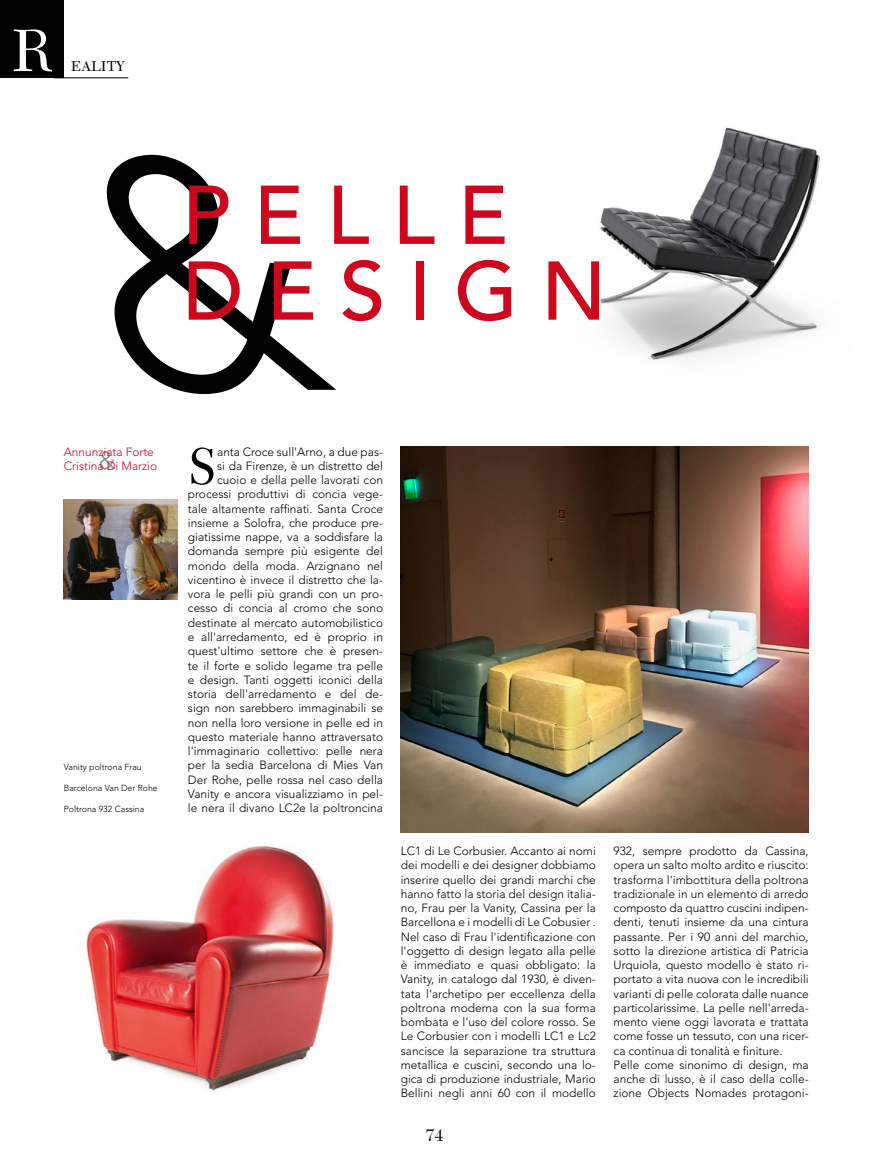
<style>
.page{position:relative;width:869px;height:1170px;background:#fff}
.page>*{position:absolute;margin:0;border:0;box-sizing:border-box;transform-origin:0 0}
.t1{font:italic 300 321.25px "Avenir LT";color:#000}
.t2{font:500 82.25px "Avenir LT";color:#cd071e}
.t3{font:62.5px "New Caledonia";color:#fff}
.t4{font:54.38px "New Caledonia";color:#000}
.t5{font:300 24.62px "Avenir LT";color:#87888a}
.t6{font:17.5px "New Caledonia";color:#000}
.t7{font:15px "New Caledonia";color:#000}
.t8{font:300 11.88px/14.2px "Avenir LT";color:#000;text-align:justify}
.t9{font:300 11.88px/14.2px "Avenir LT";color:#cd071e}
.t10{font:300 8.75px "Avenir LT";color:#000}
</style>
<div class="page">
<img style="left:600px;top:127px;width:221px;height:233px">
<img style="left:86px;top:846px;width:248px;height:245px">
<hr style="left:54px;top:78px;width:74px;height:1px;background:#000">
<div style="left:0;top:0;width:64px;height:78px;background:#000"></div>
<img style="left:400px;top:446px;width:408px;height:385px">
<img style="left:64px;top:500px;width:113px;height:99px">
<h3 class="t3" style="left:10px;top:15px;width:44px">R</h3>
<p class="t7" style="left:71px;top:57px;width:10px">ealit</p>
<p class="t7" style="left:116px;top:57px;width:10px">y</p>
<h1 class="t1" style="left:114px;top:89px;width:329px">&amp;</h1>
<h2 class="t2" style="left:182px;top:168px;width:328px">P E L L E</h2>
<h2 class="t2" style="left:182px;top:243px;width:425px">D E S I G N</h2>
<p class="t9" style="left:64px;top:444px;width:95px">Annunziata Forte<br>Cristina Di Marzio</p>
<h3 class="t5" style="left:99px;top:445px;width:19px">&amp;</h3>
<p class="t10" style="left:64px;top:761px;width:79px">Vanity poltrona Frau</p>
<p class="t10" style="left:64px;top:782px;width:95px">Barcelona Van Der Rohe</p>
<p class="t10" style="left:64px;top:803px;width:82px">Poltrona 932 Cassina</p>
<p class="t8" style="left:188px;top:444px;width:196px;text-align:right">anta Croce sull'Arno, a due pas-<br>si da Firenze, è un distretto del cuoio e della pelle lavorati con processi produttivi di concia vege&shy;tale altamente raffinati. Santa Croce insieme a Solofra, che produce pre&shy;giatissime nappe, va a soddisfare la domanda sempre più esigente del mondo della moda. Arzignano nel vicentino è invece il distretto che la&shy;vora le pelli più grandi con un pro&shy;cesso di concia al cromo che sono destinate al mercato automobilistico e all'arredamento, ed è proprio in quest'ultimo settore che è presen&shy;te il forte e solido legame tra pelle e design. Tanti oggetti iconici della storia dell'arredamento e del de&shy;sign non sarebbero immaginabili se non nella loro versione in pelle ed in questo materiale hanno attraversato l'immaginario collettivo: pelle nera per la sedia Barcelona di Mies Van Der Rohe, pelle rossa nel caso della Vanity e ancora visualizziamo in pel&shy;le nera il divano LC2e la poltroncina</p>
<h3 class="t4" style="left:188px;top:435px;width:31px">S</h3>
<p class="t8" style="left:400px;top:843px;width:196px">LC1 di Le Corbusier. Accanto ai nomi dei modelli e dei designer dobbiamo inserire quello dei grandi marchi che hanno fatto la storia del design italia&shy;no, Frau per la Vanity, Cassina per la Barcellona e i modelli di Le Cobusier .<br>Nel caso di Frau l'identificazione con l'oggetto di design legato alla pelle è immediato e quasi obbligato: la Vanity, in catalogo dal 1930, è diven&shy;tata l'archetipo per eccellenza della poltrona moderna con la sua forma bombata e l'uso del colore rosso. Se Le Corbusier con i modelli LC1 e Lc2 sancisce la separazione tra struttura metallica e cuscini, secondo una lo&shy;gica di produzione industriale, Mario Bellini negli anni 60 con il modello</p>
<h3 class="t6" style="left:425px;top:1124px;width:19px">74</h3>
<p class="t8" style="left:613px;top:843px;width:196px;text-align:left">932, sempre prodotto da Cassina, opera un salto molto ardito e riuscito: trasforma l'imbottitura della poltrona tradizionale in un elemento di arredo composto da quattro cuscini indipen&shy;denti, tenuti insieme da una cintura passante. Per i 90 anni del marchio, sotto la direzione artistica di Patricia Urquiola, questo modello è stato ri&shy;portato a vita nuova con le incredibili varianti di pelle colorata dalle nuance particolarissime. La pelle nell'arreda&shy;mento viene oggi lavorata e trattata come fosse un tessuto, con una ricer&shy;ca continua di tonalità e finiture.<br>Pelle come sinonimo di design, ma anche di lusso, è il caso della colle&shy;zione Objects Nomades protagoni-</p>
</div>
